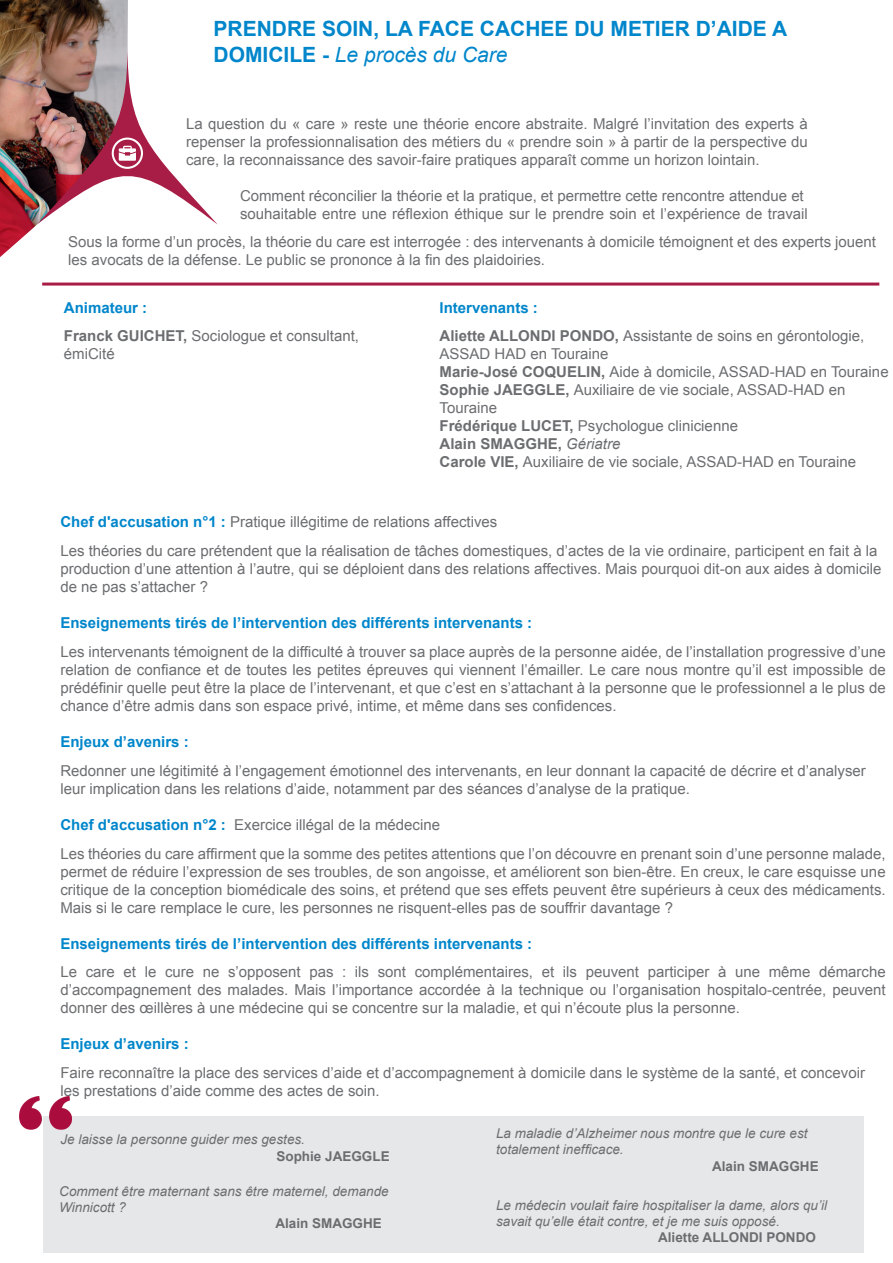
<style>
.page{position:relative;width:893px;height:1263px;background:#fff}
.page>*{position:absolute;margin:0;border:0;box-sizing:border-box;transform-origin:0 0}
.t1{font:700 21px "Arial";color:#0086cb}
.t2{font:italic 21px "Arial";color:#0086cb}
.t3{font:15px/18px "Arial";color:#6c6d70}
.t4{font:700 15px "Arial";color:#0086cb}
.t5{font:700 15px "Arial";color:#6c6d70}
.t6{font:italic 13.5px/16.2px "Arial";color:#6c6d70}
.t7{font:700 13.5px "Arial";color:#6c6d70}
.s1{font-weight:700;font-style:normal}
.s2{font-weight:700}
.s3{font-weight:400;font-style:italic}
.s4{font-weight:700;color:#0086cb}
</style>
<div class="page">
<div style="left:43px;top:1116px;width:820px;height:137px;background:#e6e7e9"></div>
<hr style="left:42px;top:283px;width:837px;height:3px;background:#a71d45">
<img style="left:19px;top:1096px;width:53px;height:34px">
<img style="left:0;top:0;width:128px;height:257px">
<svg style="left:37px;top:45px;width:181px;height:180px"></svg>
<p class="t1" style="left:213px;top:15px;width:575px">PRENDRE SOIN, LA FACE CACHEE DU METIER D’AIDE A</p>
<p class="t2" style="left:213px;top:41px;width:296px"><span class="s1">DOMICILE -</span> Le procès du Care</p>
<p class="t3" style="left:186px;top:114px;width:623px">La question du « care » reste une théorie encore abstraite. Malgré l’invitation des experts à repenser la professionnalisation des métiers du « prendre soin » à partir de la perspective du care, la reconnaissance des savoir-faire pratiques apparaît comme un horizon lointain.</p>
<p class="t3" style="left:240px;top:186px;width:569px">Comment réconcilier la théorie et la pratique, et permettre cette rencontre attendue et souhaitable entre une réflexion éthique sur le prendre soin et l’expérience de travail</p>
<p class="t3" style="left:68px;top:233px;width:809px">Sous la forme d’un procès, la théorie du care est interrogée : des intervenants à domicile témoignent et des experts jouent les avocats de la défense. Le public se prononce à la fin des plaidoiries.</p>
<p class="t4" style="left:64px;top:297px;width:85px">Animateur :</p>
<p class="t3" style="left:64px;top:327px;width:297px"><span class="s2">Franck GUICHET,</span> Sociologue et consultant,</p>
<p class="t3" style="left:64px;top:345px;width:52px">émiCité</p>
<p class="t4" style="left:440px;top:297px;width:100px">Intervenants :</p>
<p class="t3" style="left:440px;top:327px;width:426px"><span class="s2">Aliette ALLONDI PONDO,</span> Assistante de soins en gérontologie,<br>ASSAD HAD en Touraine</p>
<p class="t3" style="left:440px;top:363px;width:451px"><span class="s2">Marie-José COQUELIN,</span> Aide à domicile, ASSAD-HAD en Touraine</p>
<p class="t3" style="left:440px;top:381px;width:407px"><span class="s2">Sophie JAEGGLE,</span> Auxiliaire de vie sociale, ASSAD-HAD en</p>
<p class="t3" style="left:440px;top:399px;width:59px">Touraine</p>
<p class="t3" style="left:440px;top:417px;width:300px"><span class="s2">Frédérique LUCET,</span> Psychologue clinicienne</p>
<p class="t5" style="left:440px;top:434px;width:182px">Alain SMAGGHE, <span class="s3">Gériatre</span></p>
<p class="t3" style="left:440px;top:453px;width:418px"><span class="s2">Carole VIE,</span> Auxiliaire de vie sociale, ASSAD-HAD en Touraine</p>
<p class="t3" style="left:60px;top:513px;width:438px"><span class="s4">Chef d'accusation n°1 :</span> Pratique illégitime de relations affectives</p>
<p class="t3" style="left:60px;top:542px;width:823px">Les théories du care prétendent que la réalisation de tâches domestiques, d’actes de la vie ordinaire, participent en fait à la production d’une attention à l’autre, qui se déploient dans des relations affectives. Mais pourquoi dit-on aux aides à domicile de ne pas s’attacher ?</p>
<p class="t4" style="left:60px;top:613px;width:473px">Enseignements tirés de l’intervention des différents intervenants :</p>
<p class="t3" style="left:60px;top:643px;width:827px;text-align:justify">Les intervenants témoignent de la difficulté à trouver sa place auprès de la personne aidée, de l’installation progressive d’une relation de confiance et de toutes les petites épreuves qui viennent l’émailler. Le care nous montre qu’il est impossible de prédéfinir quelle peut être la place de l’intervenant, et que c’est en s’attachant à la personne que le professionnel a le plus de chance d’être admis dans son espace privé, intime, et même dans ses confidences.</p>
<p class="t4" style="left:60px;top:732px;width:130px">Enjeux d’avenirs :</p>
<p class="t3" style="left:60px;top:762px;width:807px">Redonner une légitimité à l’engagement émotionnel des intervenants, en leur donnant la capacité de décrire et d’analyser leur implication dans les relations d’aide, notamment par des séances d’analyse de la pratique.</p>
<p class="t3" style="left:60px;top:816px;width:381px"><span class="s4">Chef d'accusation n°2 :</span> Exercice illégal de la médecine</p>
<p class="t3" style="left:60px;top:844px;width:827px;text-align:justify">Les théories du care affirment que la somme des petites attentions que l’on découvre en prenant soin d’une personne malade, permet de réduire l’expression de ses troubles, de son angoisse, et améliorent son bien-être. En creux, le care esquisse une critique de la conception biomédicale des soins, et prétend que ses effets peuvent être supérieurs à ceux des médicaments.<br>Mais si le care remplace le cure, les personnes ne risquent-elles pas de souffrir davantage ?</p>
<p class="t4" style="left:60px;top:933px;width:473px">Enseignements tirés de l’intervention des différents intervenants :</p>
<p class="t3" style="left:60px;top:963px;width:827px;text-align:justify">Le care et le cure ne s’opposent pas : ils sont complémentaires, et ils peuvent participer à une même démarche d’accompagnement des malades. Mais l’importance accordée à la technique ou l’organisation hospitalo-centrée, peuvent donner des œillères à une médecine qui se concentre sur la maladie, et qui n’écoute plus la personne.</p>
<p class="t4" style="left:60px;top:1034px;width:130px">Enjeux d’avenirs :</p>
<p class="t3" style="left:60px;top:1064px;width:806px">Faire reconnaître la place des services d’aide et d’accompagnement à domicile dans le système de la santé, et concevoir les prestations d’aide comme des actes de soin.</p>
<p class="t6" style="left:60px;top:1132px;width:246px">Je laisse la personne guider mes gestes.</p>
<p class="t7" style="left:276px;top:1147px;width:115px">Sophie JAEGGLE</p>
<p class="t6" style="left:59px;top:1183px;width:331px">Comment être maternant sans être maternel, demande<br>Winnicott ?</p>
<p class="t7" style="left:275px;top:1214px;width:108px">Alain SMAGGHE</p>
<p class="t6" style="left:496px;top:1125px;width:313px">La maladie d’Alzheimer nous montre que le cure est totalement inefficace.</p>
<p class="t7" style="left:712px;top:1157px;width:108px">Alain SMAGGHE</p>
<p class="t6" style="left:496px;top:1197px;width:332px">Le médecin voulait faire hospitaliser la dame, alors qu’il</p>
<p class="t6" style="left:496px;top:1213px;width:285px">savait qu’elle était contre, et je me suis opposé.</p>
<p class="t7" style="left:658px;top:1229px;width:159px">Aliette ALLONDI PONDO</p>
</div>
